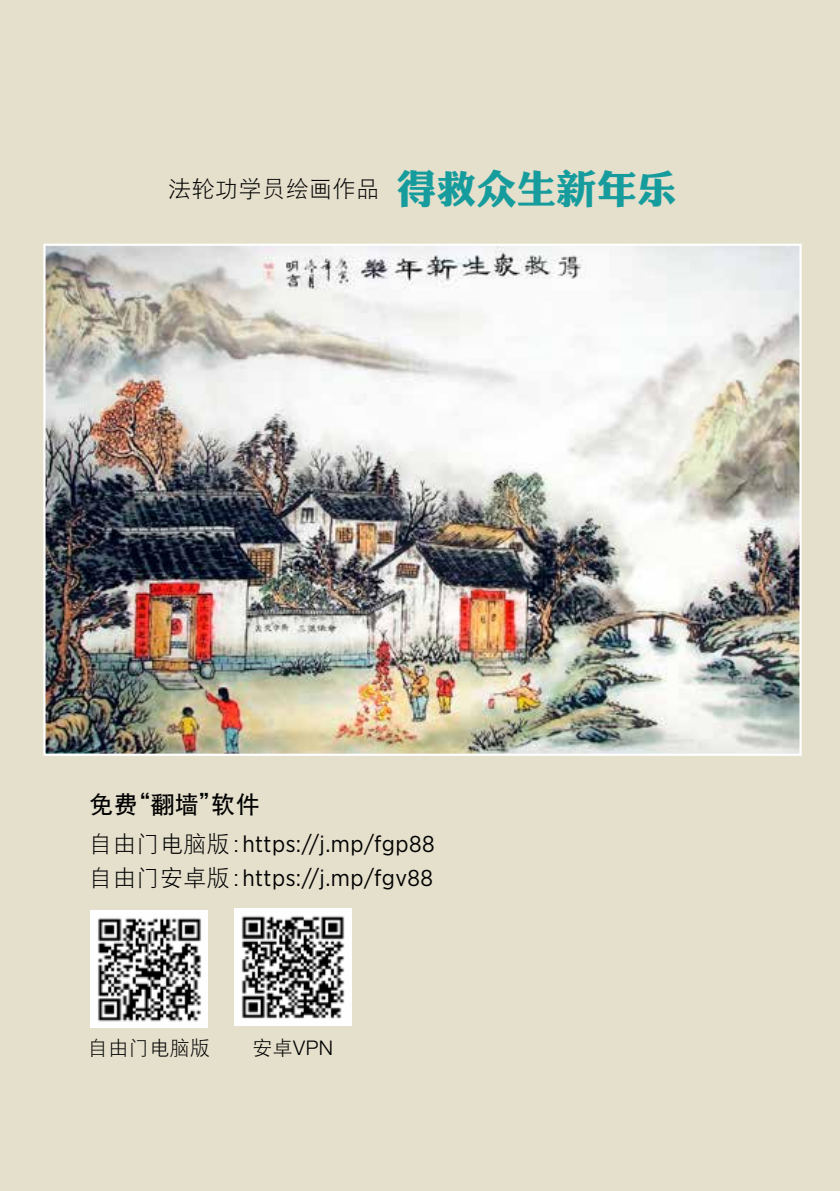
<style>
.page{position:relative;width:840px;height:1191px;background:#fff}
.page>*{position:absolute;margin:0;border:0;box-sizing:border-box;transform-origin:0 0}
.t1{font:24px "DF Hei W7";color:#000}
.t2{font:23px/34px "Gotham Narrow";letter-spacing:.02em;color:#000}
.t3{font:23px "DF Hei W3";letter-spacing:.02em;color:#000}
.t4{font:300 20.2px "Helvetica Neue LT Std";color:#000}
.t5{font:20px "DF Hei W3";letter-spacing:.02em;color:#000}
.s1{font-family:"DFP Li Jin Hei W8";font-size:40px;color:#179c9d}
.s2{font-family:"DF Hei W3"}
.s3{font-family:"DFP Hei W3"}
.s4{font-family:"DF Hei W3";font-weight:400;font-size:20px}
</style>
<div class="page">
<div style="left:0;top:0;width:839px;height:1191px;background:#e4e0cc"></div>
<img style="left:46px;top:247px;width:752px;height:506px">
<img style="left:91px;top:910px;width:116px;height:117px">
<img style="left:234px;top:908px;width:117px;height:117px">
<p class="t3" style="left:168px;top:177px;width:509px">法轮功学员绘画作品 <span class="s1">得救众生新年乐</span></p>
<p class="t1" style="left:89px;top:792px;width:172px">免费“翻墙”软件</p>
<p class="t2" style="left:89px;top:826px;width:346px"><span class="s2">自由门电脑版</span><span class="s3">：</span>https://j.mp/fgp88<span class="s2">自由门安卓版</span><span class="s3">：</span>https://j.mp/fgv88</p>
<p class="t5" style="left:88px;top:1037px;width:124px">自由门电脑版</p>
<p class="t4" style="left:252px;top:1035px;width:82px"><span class="s4">安卓</span>VPN</p>
</div>
